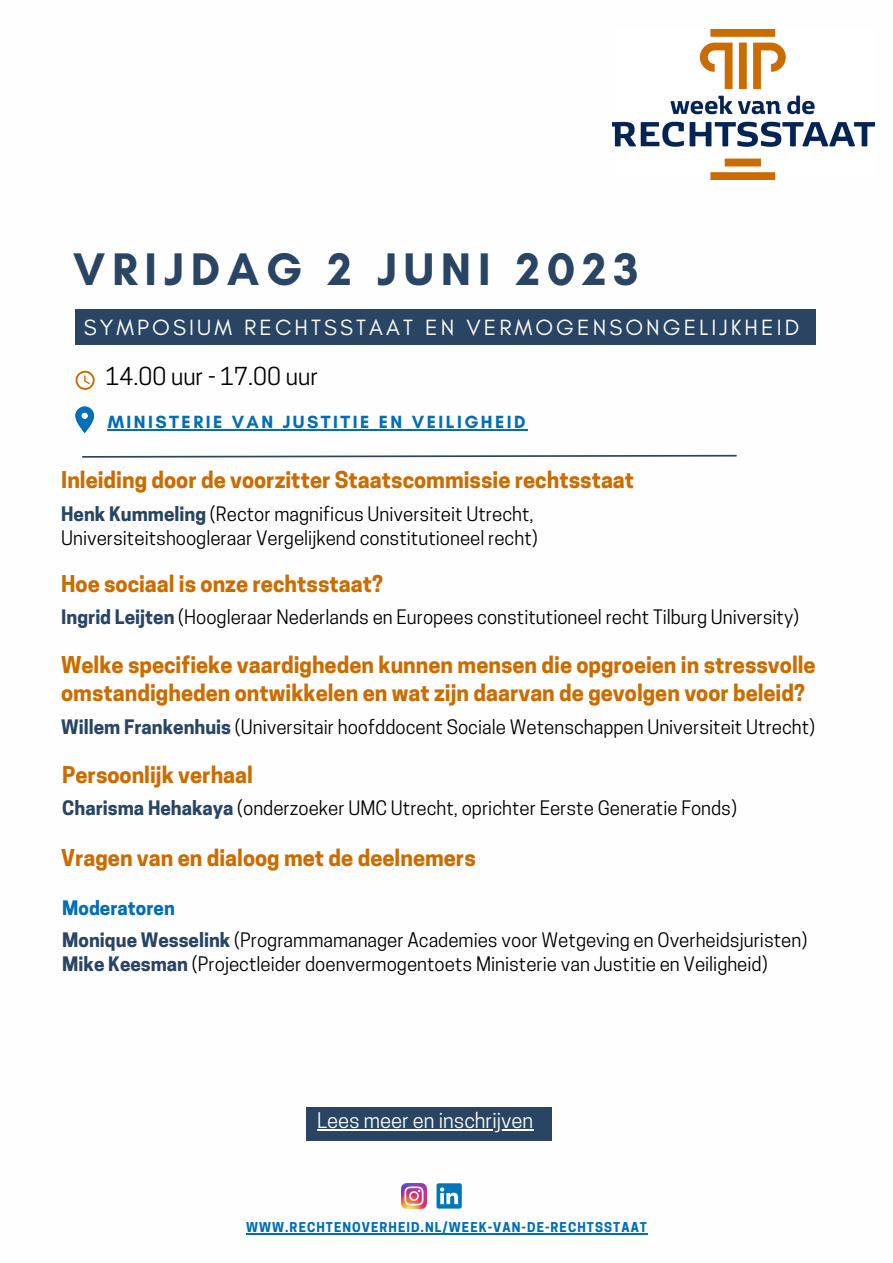
<style>
.page{position:relative;width:893px;height:1263px;background:#fff}
.page>*{position:absolute;margin:0;border:0;box-sizing:border-box;transform-origin:0 0}
.t1{font:700 46.5px "Glacial Indifference";letter-spacing:.145em;color:#294563}
.t2{font:23.25px "Cooper Hewitt";color:#000}
.t3{font:22.5px "Glacial Indifference";letter-spacing:.135em;color:#fbfdfe}
.t4{font:700 21.75px/28px "Cooper Hewitt";color:#cb6c00}
.t5{font:20.25px "Cooper Hewitt";color:#fefefe}
.t6{font:18.75px/32px "Cooper Hewitt";color:#000}
.t7{font:700 18px "Glacial Indifference";letter-spacing:.135em;color:#006eb8}
.t8{font:700 12.75px "Cooper Hewitt";letter-spacing:.085em;color:#006eb8}
.s1{font-weight:700;color:#294563}
.s2{font-weight:700;color:#006eb8}
</style>
<div class="page">
<svg style="left:82px;top:454px;width:655px;height:4px"></svg>
<div style="left:75px;top:309px;width:740px;height:35px;background:#294563"></div>
<hr style="left:108px;top:429px;width:420px;height:2px;background:#006eb8">
<img style="left:613px;top:29px;width:261px;height:151px">
<svg style="left:75px;top:406px;width:19px;height:27px"></svg>
<svg style="left:76px;top:371px;width:19px;height:19px"></svg>
<div style="left:306px;top:1107px;width:245px;height:34px;background:#294563"></div>
<hr style="left:317px;top:1129px;width:216px;height:2px;background:#fefefe">
<svg style="left:436px;top:1183px;width:26px;height:25px"></svg>
<img style="left:401px;top:1183px;width:25px;height:25px">
<hr style="left:246px;top:1233px;width:402px;height:1px;background:#006eb8">
<h1 class="t1" style="left:73px;top:241px;width:566px">VRIJDAG 2 JUNI 2023</h1>
<p class="t3" style="left:84px;top:314px;width:717px">SYMPOSIUM RECHTSSTAAT EN VERMOGENSONGELIJKHEID</p>
<p class="t2" style="left:106px;top:368px;width:214px">14.00 uur - 17.00 uur</p>
<p class="t7" style="left:108px;top:411px;width:419px">MINISTERIE VAN JUSTITIE EN VEILIGHEID</p>
<p class="t4" style="left:61px;top:469px;width:574px">Inleiding door de voorzitter Staatscommissie rechtsstaat</p>
<p class="t6" style="left:61px;top:504px;width:478px;line-height:24.5px"><span class="s1">Henk Kummeling</span> (Rector magnificus Universiteit Utrecht,<br>Universiteitshoogleraar Vergelijkend constitutioneel recht)</p>
<p class="t4" style="left:61px;top:572px;width:323px">Hoe sociaal is onze rechtsstaat?</p>
<p class="t6" style="left:61px;top:603px;width:739px"><span class="s1">Ingrid Leijten</span> (Hoogleraar Nederlands en Europees constitutioneel recht Tilburg University)</p>
<p class="t4" style="left:61px;top:654px;width:756px">Welke specifieke vaardigheden kunnen mensen die opgroeien in stressvolle omstandigheden ontwikkelen en wat zijn daarvan de gevolgen voor beleid?</p>
<p class="t6" style="left:61px;top:713px;width:755px"><span class="s1">Willem Frankenhuis</span> (Universitair hoofddocent Sociale Wetenschappen Universiteit Utrecht)</p>
<p class="t4" style="left:62px;top:763px;width:192px">Persoonlijk verhaal</p>
<p class="t6" style="left:62px;top:794px;width:676px"><span class="s1">Charisma Hehakaya</span> (onderzoeker UMC Utrecht, oprichter Eerste Generatie Fonds)</p>
<p class="t4" style="left:61px;top:846px;width:416px">Vragen van en dialoog met de deelnemers</p>
<p class="t6" style="left:62px;top:894px;width:746px"><span class="s2">Moderatoren<br></span><span class="s1">Monique Wesselink</span> (Programmamanager Academies voor Wetgeving en Overheidsjuristen)</p>
<p class="t6" style="left:62px;top:951px;width:707px"><span class="s1">Mike Keesman</span> (Projectleider doenvermogentoets Ministerie van Justitie en Veiligheid)</p>
<p class="t5" style="left:317px;top:1113px;width:217px">Lees meer en inschrijven</p>
<p class="t8" style="left:246px;top:1222px;width:402px">WWW.RECHTENOVERHEID.NL/WEEK-VAN-DE-RECHTSSTAAT</p>
</div>
